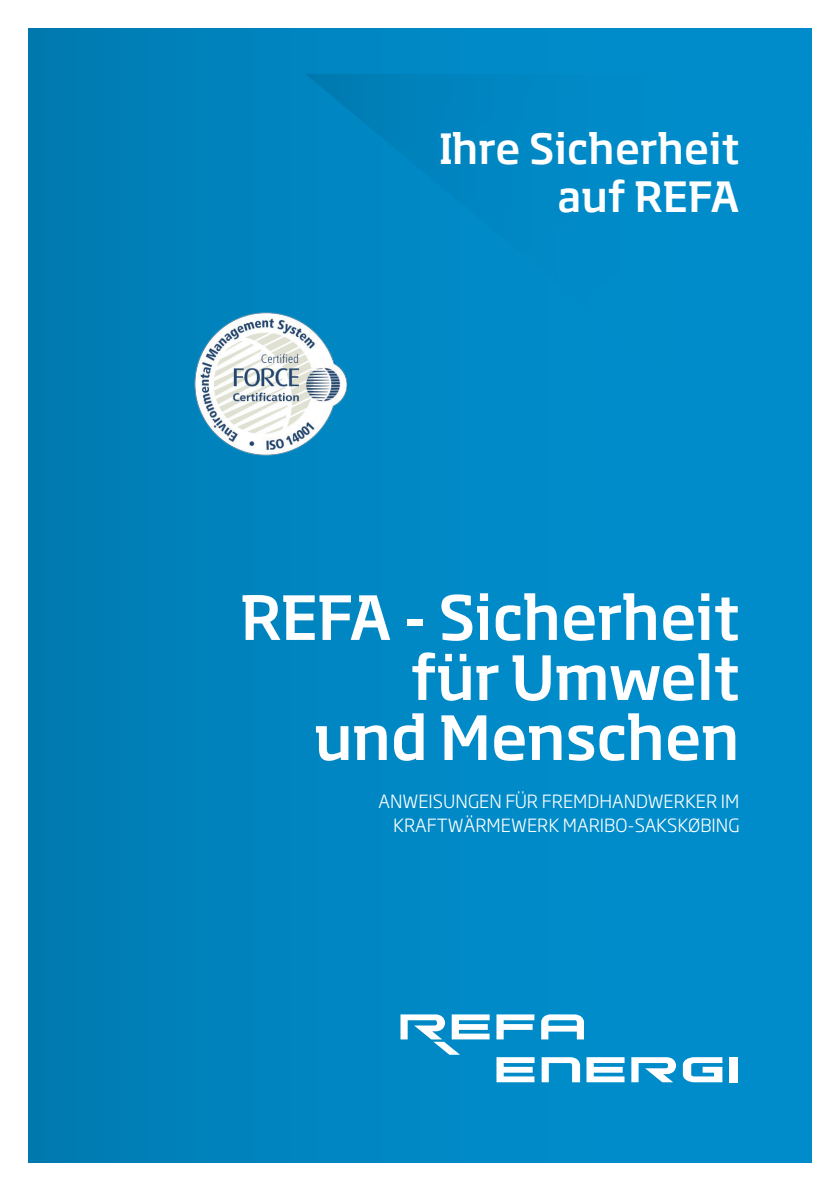
<style>
.page{position:relative;width:840px;height:1191px;background:#fff}
.page>*{position:absolute;margin:0;border:0;box-sizing:border-box;transform-origin:0 0}
.t1{font:500 60px/60px "REF Aoverskrift";color:#fff;text-align:right}
.t2{font:500 41.2px/47.2px "REF Aoverskrift";letter-spacing:.01em;color:#fff;text-align:right}
.t3{font:300 18px/24px "REF Atekst";color:#fff;text-align:right}
</style>
<div class="page">
<div style="left:28px;top:28px;width:783px;height:1134px;background:linear-gradient(to right,#007db4,#0090d0)"></div>
<div style="left:305px;top:74px;width:506px;height:421px;background:#008bc8"></div>
<svg style="left:496px;top:1014px;width:38px;height:25px"></svg>
<svg style="left:541px;top:1014px;width:42px;height:25px"></svg>
<svg style="left:496px;top:1057px;width:38px;height:25px"></svg>
<svg style="left:586px;top:1057px;width:38px;height:25px"></svg>
<svg style="left:631px;top:1057px;width:44px;height:25px"></svg>
<svg style="left:682px;top:1057px;width:40px;height:25px"></svg>
<div style="left:728px;top:1057px;width:9px;height:25px;background:#fff"></div>
<svg style="left:541px;top:1057px;width:38px;height:25px"></svg>
<svg style="left:400px;top:1014px;width:89px;height:40px"></svg>
<img style="left:194px;top:310px;width:152px;height:148px">
<h2 class="t2" style="left:439px;top:123px;width:301px">Ihre Sicherheit auf REFA</h2>
<h1 class="t1" style="left:241px;top:584px;width:500px">REFA - Sicherheit für Umwelt<br>und Menschen</h1>
<p class="t3" style="left:378px;top:788px;width:362px">ANWEISUNGEN FÜR FREMDHANDWERKER IM<br>KRAFTWÄRMEWERK MARIBO-SAKSKØBING</p>
</div>
